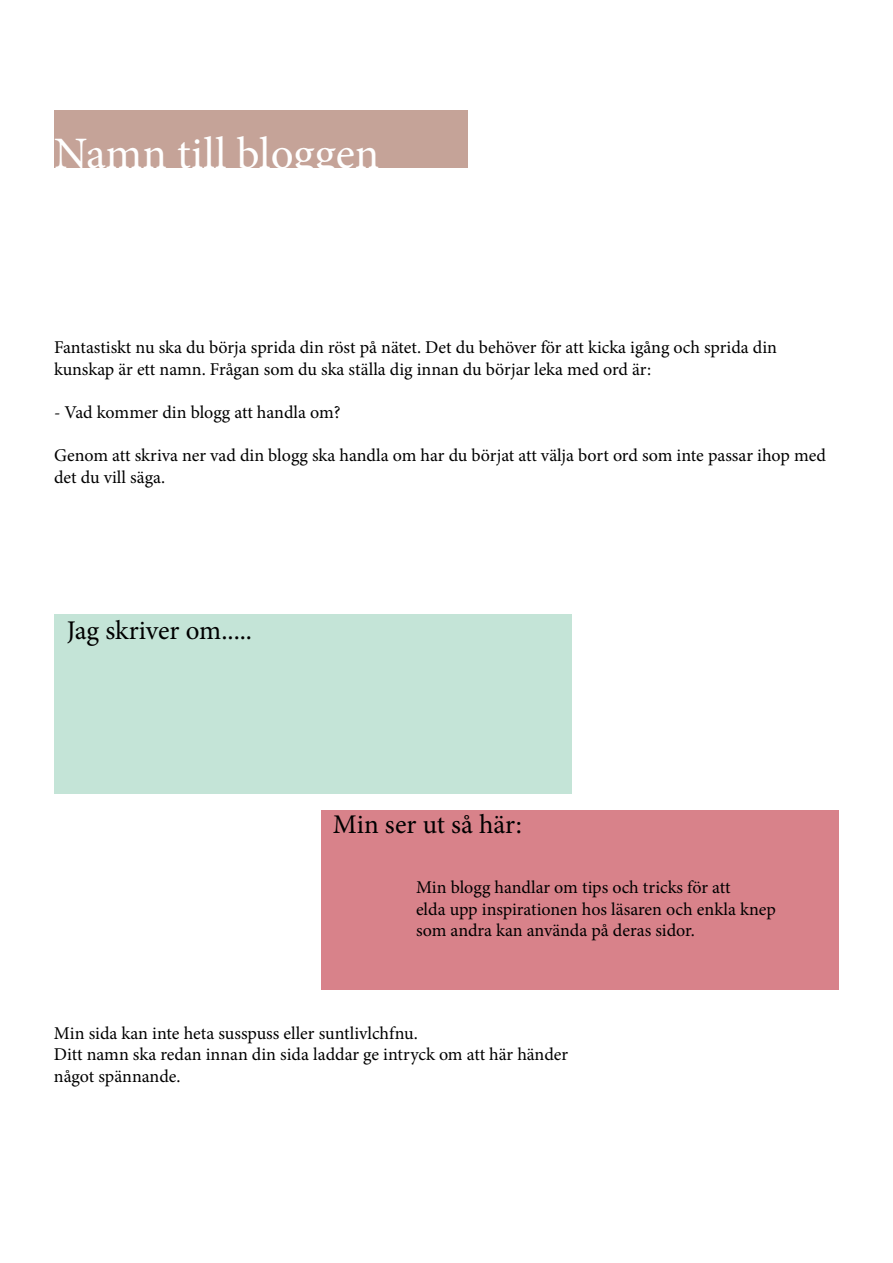
<style>
.page{position:relative;width:893px;height:1263px;background:#fff}
.page>*{position:absolute;margin:0;border:0;box-sizing:border-box;transform-origin:0 0}
.t1{font:45px "Minion Pro";color:#fff}
.t2{font:27px "Minion Pro";letter-spacing:-.005em;color:#000}
.t3{font:18px/21.6px "Minion Pro";letter-spacing:-.005em;color:#000}
</style>
<div class="page">
<div style="left:55px;top:111px;width:413px;height:57px;background:#c5a398"></div>
<div style="left:55px;top:614px;width:517px;height:179px;background:#c4e4d7"></div>
<div style="left:322px;top:810px;width:517px;height:179px;background:#d8828a"></div>
<h1 class="t1" style="left:54px;top:124px;width:327px">Namn till bloggen</h1>
<p class="t3" style="left:54px;top:337px;width:725px">Fantastiskt nu ska du börja sprida din röst på nätet. Det du behöver för att kicka igång och sprida din kunskap är ett namn. Frågan som du ska ställa dig innan du börjar leka med ord är:</p>
<p class="t3" style="left:54px;top:402px;width:288px">- Vad kommer din blogg att handla om?</p>
<p class="t3" style="left:54px;top:445px;width:773px">Genom att skriva ner vad din blogg ska handla om har du börjat att välja bort ord som inte passar ihop med det du vill säga.</p>
<h2 class="t2" style="left:67px;top:612px;width:187px">Jag skriver om.....</h2>
<h2 class="t2" style="left:333px;top:807px;width:190px">Min ser ut så här:</h2>
<p class="t3" style="left:416px;top:877px;width:361px">Min blogg handlar om tips och tricks för att<br>elda upp inspirationen hos läsaren och enkla knep som andra kan använda på deras sidor.</p>
<p class="t3" style="left:54px;top:1022px;width:516px">Min sida kan inte heta susspuss eller suntlivlchfnu.<br>Ditt namn ska redan innan din sida laddar ge intryck om att här händer något spännande.</p>
</div>
